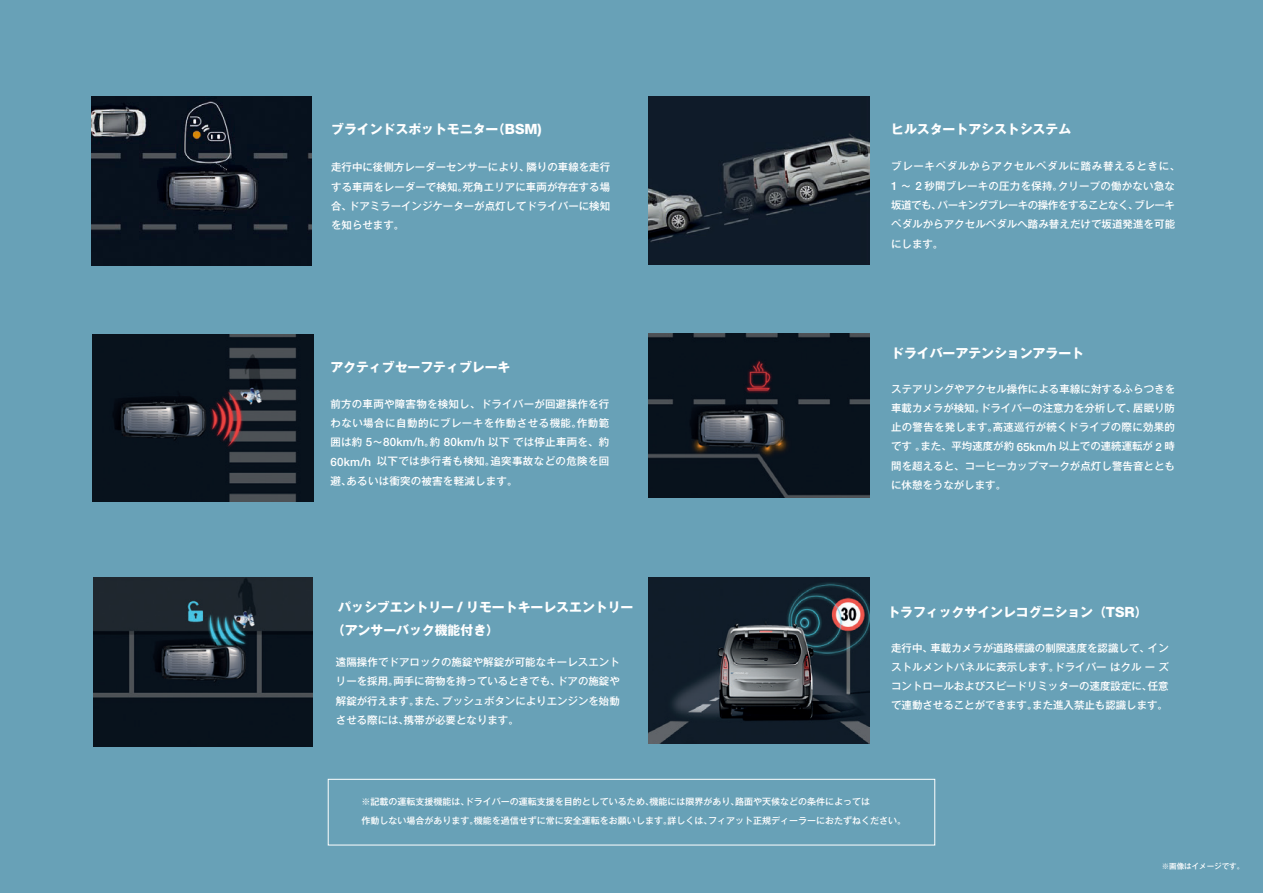
<style>
.page{position:relative;width:1263px;height:893px;background:#fff}
.page>*{position:absolute;margin:0;border:0;box-sizing:border-box;transform-origin:0 0}
.t1{font:700 12.9px/23.4px "Gothic MB101 Pro";color:#fff}
.t2{font:500 10.5px/19.4px "Gothic MB101 Pro";color:#fff;text-align:justify}
.t3{font:500 9px/19.4px "Gothic MB101 Pro";color:#fff}
.t4{font:500 7.5px "Gothic MB101 Pro";color:#fff}
.s1{font-family:"Helvetica Neue LT Std";font-weight:800;font-size:14.1px}
.s2{font-family:"Helvetica Neue LT Std";font-size:11.55px}
</style>
<div class="page">
<div style="left:0;top:1px;width:1263px;height:892px;background:#68a1b7"></div>
<img style="left:648px;top:97px;width:222px;height:168px">
<img style="left:93px;top:578px;width:220px;height:168px">
<img style="left:92px;top:96px;width:220px;height:169px">
<div style="left:328px;top:779px;width:607px;height:66px;border:1px solid #fff"></div>
<img style="left:648px;top:333px;width:221px;height:165px">
<img style="left:648px;top:578px;width:222px;height:166px">
<img style="left:93px;top:335px;width:220px;height:167px">
<p class="t1" style="left:331px;top:116px;width:212px">ブラインドスポットモニター（<span class="s1">BSM)</span></p>
<p class="t2" style="left:331px;top:156px;width:280px">走行中に後側方レーダーセンサーにより、隣りの車線を走行する車両をレーダーで検知。死角エリアに車両が存在する場合、ドアミラーインジケーターが点灯してドライバーに検知を知らせます。</p>
<p class="t1" style="left:330px;top:354px;width:182px">アクティブセーフティブレーキ</p>
<p class="t2" style="left:330px;top:393px;width:280px">前方の車両や障害物を検知し、ドライバーが回避操作を行わない場合に自動的にブレーキを作動させる機能。作動範囲は約 <span class="s2">5</span>～<span class="s2">80km/h</span>。約 <span class="s2">80km/h</span> 以下では停止車両を、約<span class="s2">60km/h</span> 以下では歩行者も検知。追突事故などの危険を回避、あるいは衝突の被害を軽減します。</p>
<p class="t1" style="left:332px;top:593px;width:303px;text-indent:6px">パッシブエントリー <span class="s1">/</span> リモートキーレスエントリー（アンサーバック機能付き）</p>
<p class="t2" style="left:336px;top:651px;width:285px">遠隔操作でドアロックの施錠や解錠が可能なキーレスエントリーを採用。両手に荷物を持っているときでも、ドアの施錠や解錠が行えます。また、プッシュボタンによりエンジンを始動させる際には、携帯が必要となります。</p>
<p class="t1" style="left:891px;top:116px;width:182px">ヒルスタートアシストシステム</p>
<p class="t2" style="left:891px;top:155px;width:291px;text-align:left">ブレーキペダルからアクセルペダルに踏み替えるときに、<br><span class="s2">1</span> ～ <span class="s2">2</span> 秒間ブレーキの圧力を保持。クリープの働かない急な坂道でも、パーキングブレーキの操作をすることなく、ブレーキペダルからアクセルペダルへ踏み替えだけで坂道発進を可能にします。</p>
<p class="t1" style="left:891px;top:340px;width:194px">ドライバーアテンションアラート</p>
<p class="t2" style="left:891px;top:378px;width:285px">ステアリングやアクセル操作による車線に対するふらつきを車載カメラが検知。ドライバーの注意力を分析して、居眠り防止の警告を発します。高速巡行が続くドライブの際に効果的です。また、平均速度が約 <span class="s2">65km/h</span> 以上での連続運転が <span class="s2">2</span> 時間を超えると、コーヒーカップマークが点灯し警告音とともに休憩をうながします。</p>
<p class="t1" style="left:887px;top:599px;width:262px">トラフィックサインレコグニション（<span class="s1">TSR</span>）</p>
<p class="t2" style="left:891px;top:636px;width:279px">走行中、車載カメラが道路標識の制限速度を認識して、インストルメントパネルに表示します。ドライバーはクルーズコントロールおよびスピードリミッターの速度設定に、任意で連動させることができます。また進入禁止も認識します。</p>
<p class="t3" style="left:361px;top:791px;width:546px">※記載の運転支援機能は、ドライバーの運転支援を目的としているため、機能には限界があり、路面や天候などの条件によっては<br>作動しない場合があります。機能を過信せずに常に安全運転をお願いします。詳しくは、フィアット正規ディーラーにおたずねください。</p>
<p class="t4" style="left:1162px;top:859px;width:84px">※画像はイメージです。</p>
</div>
